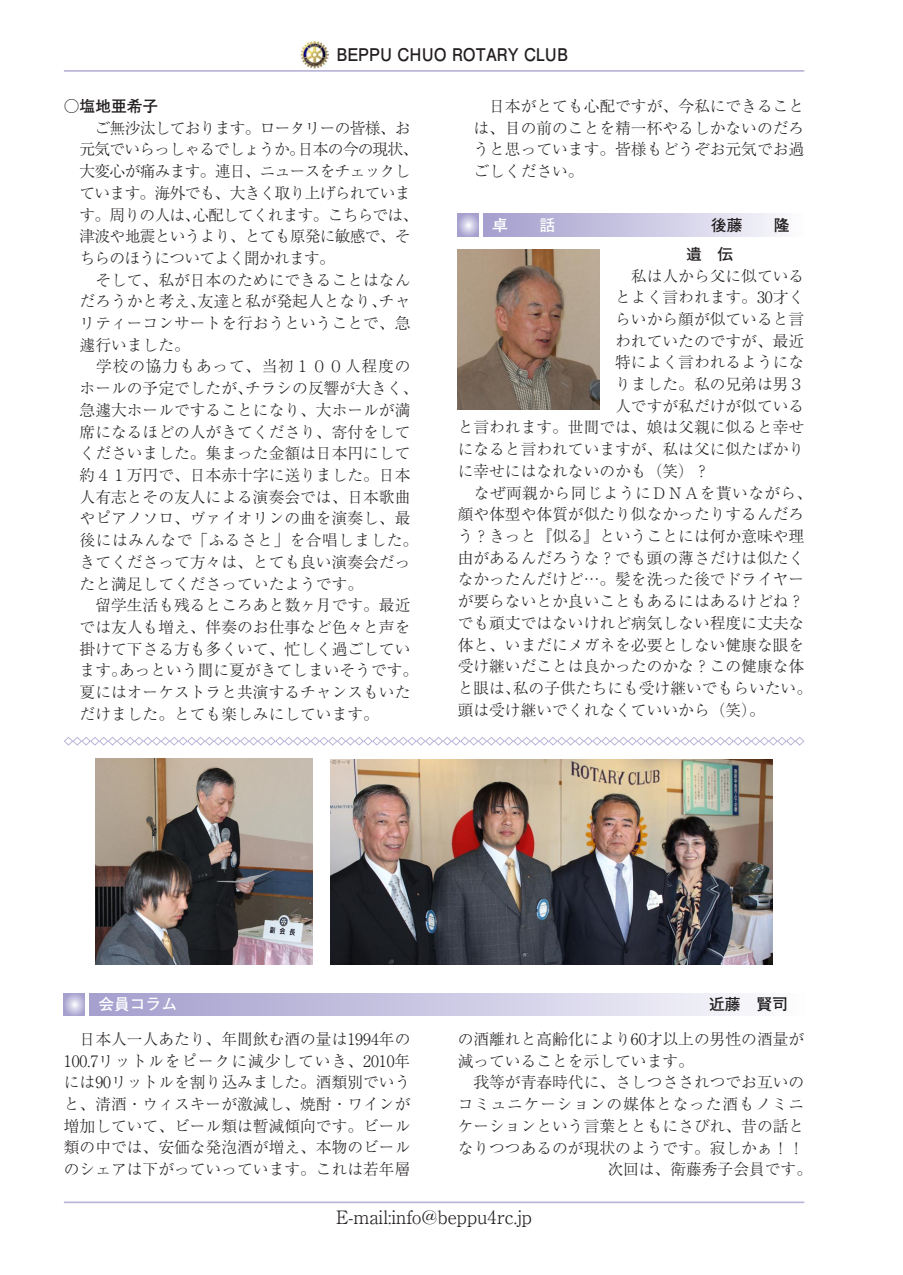
<style>
.page{position:relative;width:903px;height:1275px;background:#fff}
.page>*{position:absolute;margin:0;border:0;box-sizing:border-box;transform-origin:0 0}
.t1{font:300 18.38px "Ryumin Pr 6 N";color:#231f20}
.t2{font:700 17.5px "Futo Go B101 Pr 6 N";color:#231f20;scale:.91 1}
.t3{font:300 15.75px/21.7px "Ryumin Pr 6 N";color:#231f20;text-align:justify}
.t4{font:300 15.75px "Ryumin Pr 6 N";letter-spacing:.025em;color:#231f20}
.t5{font:300 15.75px "Ryumin Pr 6 N";letter-spacing:.05em;color:#231f20}
.t6{font:700 15.75px/29.1px "Futo Go B101 Pr 6 N";color:#231f20}
.t7{font:700 15.75px "Futo Go B101 Pr 6 N";color:#fff}
</style>
<div class="page">
<hr style="left:64px;top:70px;width:740px;height:2px;background:#bbb7da">
<hr style="left:64px;top:1201px;width:740px;height:2px;background:#bbb7da">
<img style="left:300px;top:40px;width:28px;height:28px">
<div style="left:90px;top:993px;width:714px;height:22px;background:linear-gradient(to right,#a29ccc,#fafafd)"></div>
<svg style="left:64px;top:993px;width:21px;height:22px"></svg>
<div style="left:483px;top:214px;width:321px;height:22px;background:linear-gradient(to right,#a19ccc,#fafafd)"></div>
<svg style="left:458px;top:214px;width:21px;height:22px"></svg>
<img style="left:95px;top:758px;width:218px;height:206px">
<img style="left:330px;top:760px;width:443px;height:204px">
<img style="left:458px;top:249px;width:141px;height:161px">
<svg style="left:64px;top:737px;width:741px;height:9px"></svg>
<p class="t2" style="left:336px;top:40px;width:256px">BEPPU CHUO ROTARY CLUB</p>
<p class="t6" style="left:64px;top:91px;width:96px">○塩地亜希子</p>
<p class="t3" style="left:80px;top:116px;width:340px;text-align:left">　ご無沙汰しております。ロータリーの皆様、お元気でいらっしゃるでしょうか。日本の今の現状、大変心が痛みます。連日、ニュースをチェックしています。海外でも、大きく取り上げられています。周りの人は、心配してくれます。こちらでは、津波や地震というより、とても原発に敏感で、そちらのほうについてよく聞かれます。<br>　そして、私が日本のためにできることはなんだろうかと考え、友達と私が発起人となり、チャリティーコンサートを行おうということで、急遽行いました。<br>　学校の協力もあって、当初１００人程度のホールの予定でしたが、チラシの反響が大きく、急遽大ホールですることになり、大ホールが満席になるほどの人がきてくださり、寄付をしてくださいました。集まった金額は日本円にして約４１万円で、日本赤十字に送りました。日本人有志とその友人による演奏会では、日本歌曲やピアノソロ、ヴァイオリンの曲を演奏し、最後にはみんなで「ふるさと」を合唱しました。きてくださって方々は、とても良い演奏会だったと満足してくださっていたようです。<br>　留学生活も残るところあと数ヶ月です。最近では友人も増え、伴奏のお仕事など色々と声を掛けて下さる方も多くいて、忙しく過ごしています。あっという間に夏がきてしまいそうです。夏にはオーケストラと共演するチャンスもいただけました。とても楽しみにしています。</p>
<p class="t3" style="left:473px;top:94px;width:332px">　日本がとても心配ですが、今私にできることは、目の前のことを精一杯やるしかないのだろうと思っています。皆様もどうぞお元気でお過ごしください。</p>
<p class="t7" style="left:492px;top:212px;width:64px">卓　　話</p>
<p class="t6" style="left:686px;top:210px;width:105px;text-indent:25px">後藤　　隆遺　伝</p>
<p class="t3" style="left:615px;top:264px;width:190px">　私は人から父に似ている</p>
<p class="t3" style="left:615px;top:286px;width:190px">とよく言われます。30才く</p>
<p class="t3" style="left:615px;top:307px;width:190px">らいから顔が似ていると言</p>
<p class="t3" style="left:615px;top:329px;width:190px">われていたのですが、最近</p>
<p class="t3" style="left:615px;top:351px;width:190px">特によく言われるようにな</p>
<p class="t3" style="left:615px;top:372px;width:190px">りました。私の兄弟は男３</p>
<p class="t3" style="left:615px;top:394px;width:190px">人ですが私だけが似ている</p>
<p class="t3" style="left:458px;top:416px;width:348px">と言われます。世間では、娘は父親に似ると幸せ</p>
<p class="t3" style="left:458px;top:437px;width:348px">になると言われていますが、私は父に似たばかり</p>
<p class="t3" style="left:458px;top:459px;width:253px">に幸せにはなれないのかも（笑）？</p>
<p class="t4" style="left:458px;top:480px;width:356px">　なぜ両親から同じようにＤＮＡを貰いながら、</p>
<p class="t3" style="left:458px;top:503px;width:348px">顔や体型や体質が似たり似なかったりするんだろ</p>
<p class="t3" style="left:458px;top:524px;width:348px">う？きっと『似る』ということには何か意味や理</p>
<p class="t3" style="left:458px;top:546px;width:348px">由があるんだろうな？でも頭の薄さだけは似たく</p>
<p class="t3" style="left:458px;top:568px;width:348px">なかったんだけど…。髪を洗った後でドライヤー</p>
<p class="t3" style="left:458px;top:589px;width:348px">が要らないとか良いこともあるにはあるけどね？</p>
<p class="t3" style="left:458px;top:611px;width:348px">でも頑丈ではないけれど病気しない程度に丈夫な</p>
<p class="t3" style="left:458px;top:633px;width:348px">体と、いまだにメガネを必要としない健康な眼を</p>
<p class="t3" style="left:458px;top:655px;width:348px">受け継いだことは良かったのかな？この健康な体</p>
<p class="t3" style="left:458px;top:676px;width:356px">と眼は、私の子供たちにも受け継いでもらいたい。</p>
<p class="t3" style="left:458px;top:698px;width:309px">頭は受け継いでくれなくていいから（笑）。</p>
<p class="t7" style="left:98px;top:992px;width:80px">会員コラム</p>
<p class="t6" style="left:693px;top:989px;width:96px">　近藤　賢司</p>
<p class="t3" style="left:64px;top:1027px;width:348px">　日本人一人あたり、年間飲む酒の量は1994年の100.7リットルをピークに減少していき、2010年には90リットルを割り込みました。酒類別でいうと、清酒・ウィスキーが激減し、焼酎・ワインが増加していて、ビール類は暫減傾向です。ビール類の中では、安価な発泡酒が増え、本物のビールのシェアは下がっていっています。これは若年層</p>
<p class="t3" style="left:458px;top:1027px;width:348px">の酒離れと高齢化により60才以上の男性の酒量が</p>
<p class="t3" style="left:458px;top:1049px;width:238px">減っていることを示しています。</p>
<p class="t3" style="left:458px;top:1071px;width:348px">　我等が青春時代に、さしつさされつでお互いの</p>
<p class="t5" style="left:458px;top:1092px;width:348px">コミュニケーションの媒体となった酒もノミニ</p>
<p class="t3" style="left:458px;top:1114px;width:348px">ケーションという言葉とともにさびれ、昔の話と</p>
<p class="t3" style="left:458px;top:1136px;width:348px">なりつつあるのが現状のようです。寂しかぁ！！</p>
<p class="t3" style="left:607px;top:1157px;width:206px">次回は、衛藤秀子会員です。</p>
<p class="t1" style="left:336px;top:1203px;width:198px">E-mail:info@beppu4rc.jp</p>
</div>
